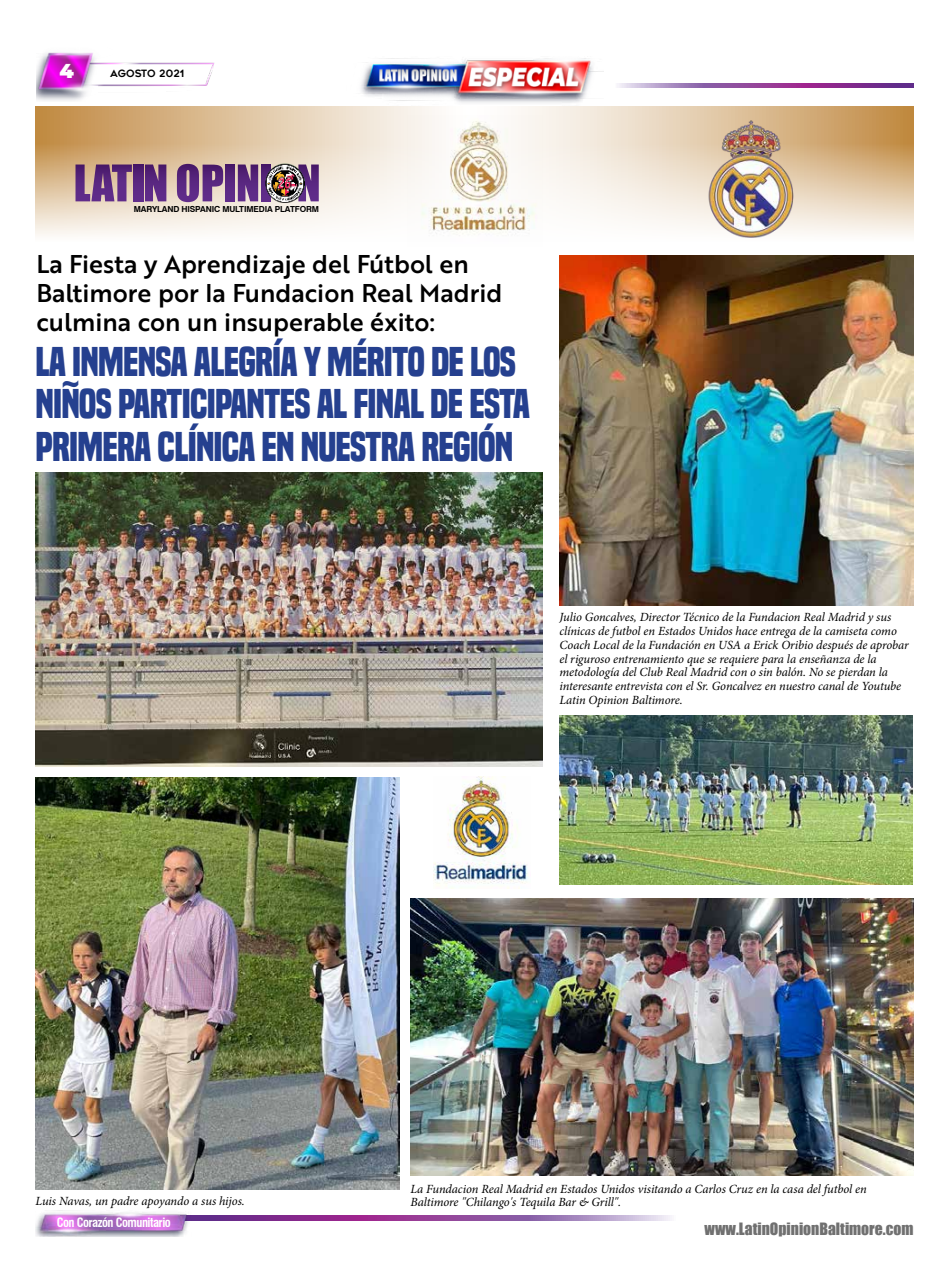
<style>
.page{position:relative;width:949px;height:1279px;background:#fff}
.page>*{position:absolute;margin:0;border:0;box-sizing:border-box;transform-origin:0 0}
.t1{font:700 38.75px/42.5px "Built Titling Rg";letter-spacing:-.02em;color:#25408f}
.t2{font:25px/28.8px "Brother 1816 Medium";color:#000}
.t3{font:900 20px "Montserrat";color:#fff}
.t4{font:15.62px "Impact";color:#707070}
.t5{font:italic 12.5px/13.8px "Minion Pro";letter-spacing:-.005em;color:#000}
.t6{font:700 condensed 12.5px "Swiss 721 BT";letter-spacing:-.04em;color:#fff}
.t7{font:10px "Geometos";letter-spacing:.005em;color:#000}
.t8{font:700 8.25px "Swiss 721 BT";letter-spacing:-.015em;color:#000}
</style>
<div class="page">
<img style="left:36px;top:52px;width:179px;height:49px">
<svg style="left:617px;top:84px;width:296px;height:4px"></svg>
<svg style="left:191px;top:1215px;width:481px;height:4px"></svg>
<img style="left:361px;top:58px;width:242px;height:45px">
<img style="left:35px;top:1210px;width:156px;height:25px">
<img style="left:35px;top:472px;width:508px;height:294px">
<img style="left:410px;top:898px;width:503px;height:276px">
<img style="left:36px;top:777px;width:363px;height:412px">
<img style="left:559px;top:255px;width:354px;height:350px">
<img style="left:559px;top:715px;width:353px;height:169px">
<img style="left:433px;top:776px;width:96px;height:112px">
<svg style="left:36px;top:106px;width:877px;height:132px"></svg>
<img style="left:407px;top:116px;width:136px;height:122px">
<svg style="left:75px;top:164px;width:57px;height:37px"></svg>
<svg style="left:134px;top:164px;width:9px;height:37px"></svg>
<svg style="left:225px;top:164px;width:9px;height:37px"></svg>
<svg style="left:238px;top:164px;width:20px;height:37px"></svg>
<svg style="left:262px;top:164px;width:3px;height:37px"></svg>
<svg style="left:304px;top:164px;width:15px;height:37px"></svg>
<svg style="left:145px;top:164px;width:21px;height:37px"></svg>
<svg style="left:177px;top:164px;width:46px;height:38px"></svg>
<img style="left:281px;top:152px;width:43px;height:1px">
<img style="left:265px;top:163px;width:39px;height:39px">
<img style="left:697px;top:116px;width:104px;height:121px">
<h3 class="t3" style="left:59px;top:56px;width:16px">4</h3>
<p class="t7" style="left:110px;top:68px;width:76px">AGOSTO 2021</p>
<p class="t8" style="left:134px;top:203px;width:187px">MARYLAND HISPANIC MULTIMEDIA PLATFORM</p>
<h2 class="t2" style="left:36px;top:249px;width:468px">La Fiesta y Aprendizaje del Fútbol en<br>Baltimore por la Fundacion Real Madrid culmina con un insuperable éxito:</h2>
<h1 class="t1" style="left:35px;top:340px;width:496px">LA INMENSA ALEGRÍA Y MÉRITO DE LOS<br>NIÑOS PARTICIPANTES AL FINAL DE ESTA<br>PRIMERA CLÍNICA EN NUESTRA REGIÓN</h1>
<p class="t5" style="left:559px;top:610px;width:351px">Julio Goncalves, Director Técnico de la Fundacion Real Madrid y sus clínicas de futbol en Estados Unidos hace entrega de la camiseta como Coach Local de la Fundación en USA a Erick Oribio después de aprobar el riguroso entrenamiento que se requiere para la enseñanza de la metodología del Club Real Madrid con o sin balón. No se pierdan la interesante entrevista con el Sr. Goncalvez en nuestro canal de Youtube Latin Opinion Baltimore.</p>
<p class="t5" style="left:36px;top:1193px;width:211px">Luis Navas, un padre apoyando a sus hijos.</p>
<p class="t6" style="left:57px;top:1214px;width:116px">Con Corazón Comunitario</p>
<p class="t5" style="left:410px;top:1181px;width:458px">La Fundacion Real Madrid en Estados Unidos visitando a Carlos Cruz en la casa del futbol en<br>Baltimore "Chilango's Tequila Bar &amp; Grill".</p>
<p class="t4" style="left:704px;top:1216px;width:210px">www.LatinOpinionBaltimore.com</p>
</div>
